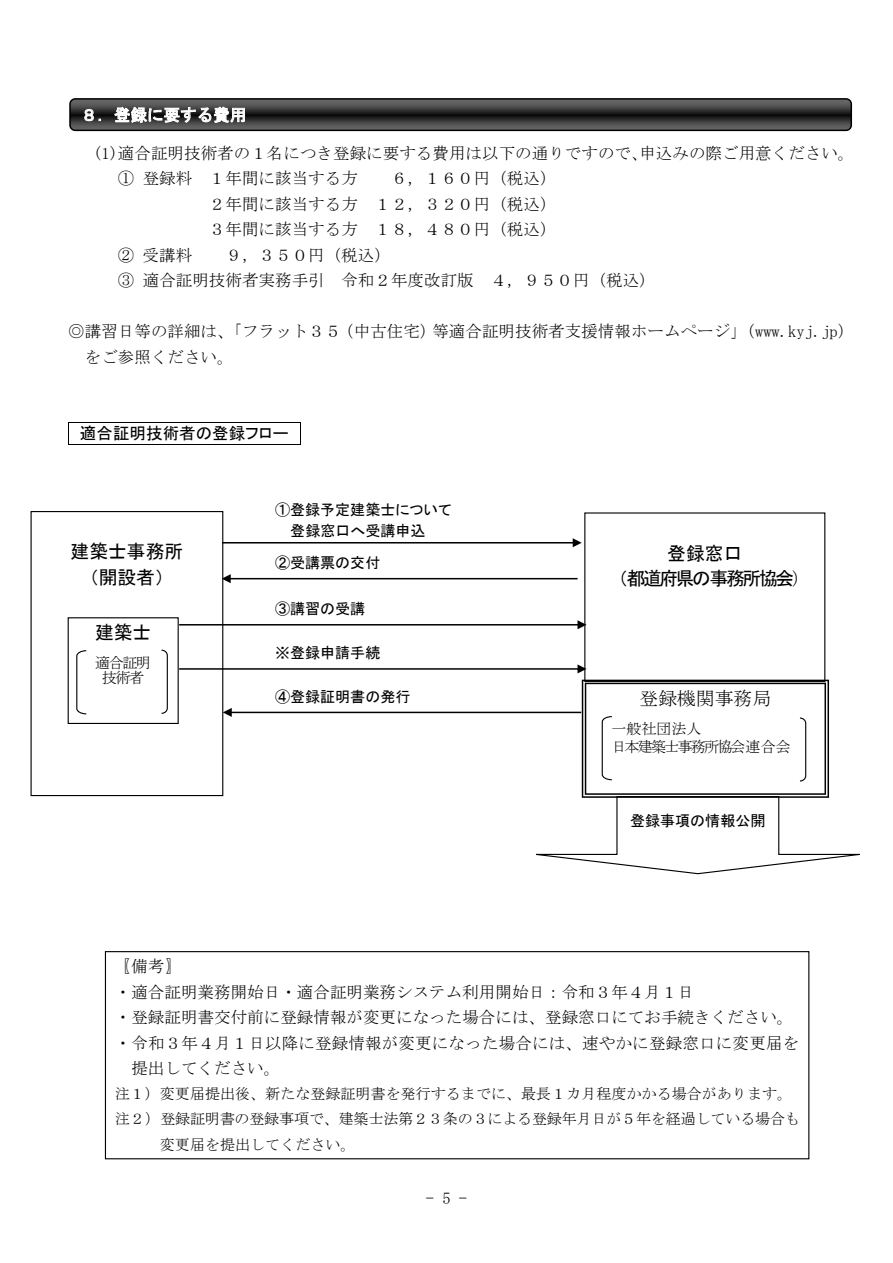
<style>
.page{position:relative;width:893px;height:1263px;background:#fff}
.page>*{position:absolute;margin:0;border:0;box-sizing:border-box;transform-origin:0 0}
.t1{font:18.75px/25.5px "MS P Gothic";letter-spacing:-.125em;color:#000}
.t2{font:18.75px/25.5px "MS P Gothic";letter-spacing:.005em;color:#000;text-align:center}
.t3{font:18.75px "MS Mincho";letter-spacing:.005em;color:#000}
.t4{font:16.5px/25.5px "MS Mincho";letter-spacing:.005em;color:#000}
.t5{font:16.5px "MS P Gothic";letter-spacing:.005em;color:#000}
.t6{font:16.5px "MS Gothic";letter-spacing:.005em;color:#fff}
.t7{font:15px/15px "MS Mincho";color:#000;text-align:center}
.t8{font:15px/21px "MS P Gothic";color:#000}
.t9{font:15px/18px "MS Mincho";letter-spacing:-.115em;color:#000}
.s1{font-family:"MS Mincho";font-size:18px}
</style>
<div class="page">
<hr style="left:69px;top:422px;width:231px;height:1px;background:#000">
<svg style="left:68px;top:422px;width:1px;height:23px"></svg>
<hr style="left:69px;top:444px;width:231px;height:1px;background:#000">
<svg style="left:300px;top:422px;width:1px;height:23px"></svg>
<svg style="left:71px;top:99px;width:780px;height:31px;background:#404040"></svg>
<div style="left:69px;top:98px;width:783px;height:33px;border:1px solid #000;border-radius:5px"></div>
<div style="left:31px;top:511px;width:192px;height:285px;border:1px solid #000"></div>
<svg style="left:76px;top:650px;width:11px;height:65px"></svg>
<svg style="left:161px;top:649px;width:7px;height:65px"></svg>
<div style="left:83px;top:655px;width:78px;height:42px;background:#fff"></div>
<hr style="left:222px;top:542px;width:352px;height:1px;background:#000">
<svg style="left:573px;top:538px;width:9px;height:9px"></svg>
<hr style="left:229px;top:578px;width:349px;height:1px;background:#000">
<svg style="left:222px;top:574px;width:9px;height:9px"></svg>
<hr style="left:179px;top:624px;width:400px;height:1px;background:#000">
<svg style="left:577px;top:620px;width:9px;height:9px"></svg>
<svg style="left:535px;top:680px;width:325px;height:195px"></svg>
<hr style="left:179px;top:668px;width:400px;height:2px;background:#000">
<svg style="left:577px;top:664px;width:9px;height:9px"></svg>
<hr style="left:230px;top:712px;width:351px;height:1px;background:#000">
<svg style="left:223px;top:708px;width:9px;height:9px"></svg>
<div style="left:105px;top:951px;width:704px;height:208px;border:1px solid #000"></div>
<p class="t6" style="left:81px;top:107px;width:167px">８．登録に要する費用</p>
<p class="t4" style="left:118px;top:140px;width:738px;text-indent:-25px">(1)適合証明技術者の１名につき登録に要する費用は以下の通りですので、申込みの際ご用意ください。<br>① 登録料 １年間に該当する方</p>
<p class="t4" style="left:209px;top:166px;width:349px;text-align:justify;text-indent:182px">６，１６０円（税込）２年間に該当する方 １２，３２０円（税込）３年間に該当する方 １８，４８０円（税込）</p>
<p class="t4" style="left:118px;top:242px;width:76px">② 受講料</p>
<p class="t4" style="left:118px;top:242px;width:539px;text-indent:108px">９，３５０円（税込）<br>③ 適合証明技術者実務手引 令和２年度改訂版 ４，９５０円（税込）</p>
<p class="t4" style="left:85px;top:319px;width:771px;text-indent:-17px">◎講習日等の詳細は、「フラット３５（中古住宅）等適合証明技術者支援情報ホームページ」（www.kyj.jp）をご参照ください。</p>
<p class="t5" style="left:80px;top:425px;width:210px">適合証明技術者の登録フロー</p>
<p class="t2" style="left:71px;top:539px;width:114px">建築士事務所（開設者）</p>
<p class="t2" style="left:95px;top:620px;width:58px">建築士</p>
<p class="t7" style="left:95px;top:655px;width:57px">適合証明技術者</p>
<p class="t8" style="left:290px;top:499px;width:163px;text-indent:-15px">①登録予定建築士について登録窓口へ受講申込</p>
<p class="t8" style="left:275px;top:552px;width:107px">②受講票の交付</p>
<p class="t8" style="left:275px;top:598px;width:92px">③講習の受講</p>
<p class="t8" style="left:275px;top:642px;width:107px">※登録申請手続</p>
<p class="t1" style="left:619px;top:540px;width:193px;text-indent:49px">登録窓口<br>（都道府県の事務所協会<span class="s1">）</span></p>
<p class="t8" style="left:275px;top:686px;width:137px">④登録証明書の発行</p>
<p class="t3" style="left:639px;top:689px;width:133px">登録機関事務局</p>
<p class="t9" style="left:611px;top:720px;width:181px">一般社団法人<br>日本建築士事務所協会連合会</p>
<p class="t8" style="left:630px;top:810px;width:137px">登録事項の情報公開</p>
<p class="t4" style="left:115px;top:953px;width:68px">〖備考〗</p>
<p class="t4" style="left:115px;top:979px;width:581px">・適合証明業務開始日・適合証明業務システム利用開始日：令和３年４月１日</p>
<p class="t4" style="left:115px;top:1004px;width:680px">・登録証明書交付前に登録情報が変更になった場合には、登録窓口にてお手続きください。</p>
<p class="t4" style="left:115px;top:1030px;width:686px">・令和３年４月１日以降に登録情報が変更になった場合には、速やかに登録窓口に変更届を</p>
<p class="t4" style="left:131px;top:1055px;width:150px">提出してください。</p>
<p class="t7" style="left:115px;top:1086px;width:679px">注１）変更届提出後、新たな登録証明書を発行するまでに、最長１カ月程度かかる場合があります。</p>
<p class="t7" style="left:115px;top:1111px;width:686px">注２）登録証明書の登録事項で、建築士法第２３条の３による登録年月日が５年を経過している場合も</p>
<p class="t7" style="left:160px;top:1137px;width:197px">変更届を提出してください。</p>
<p class="t4" style="left:436px;top:1183px;width:43px">- 5 -</p>
<p class="t4" style="left:426px;top:1185px;width:43px">- 5 -</p>
</div>
